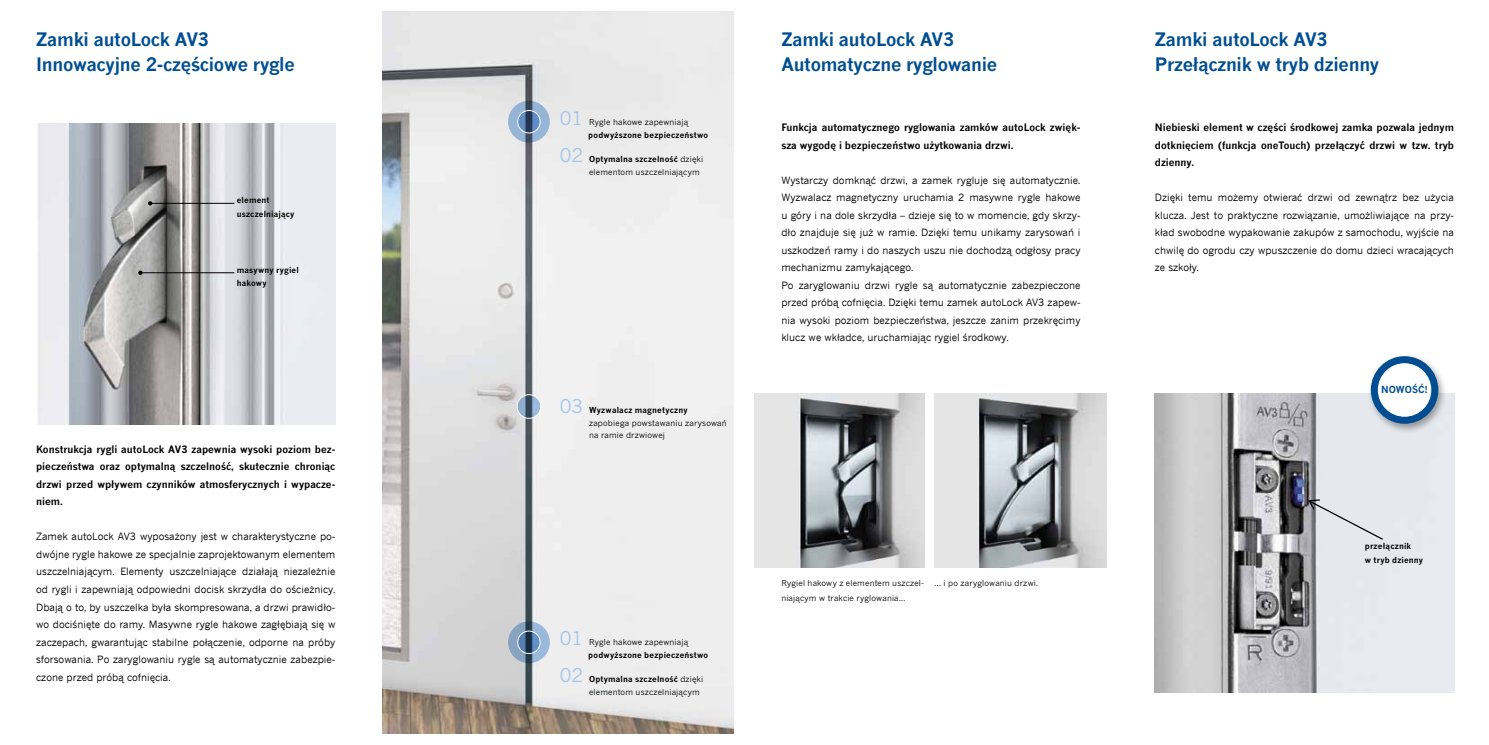
<style>
.page{position:relative;width:1489px;height:745px;background:#fff}
.page>*{position:absolute;margin:0;border:0;box-sizing:border-box;transform-origin:0 0}
.t1{font:18.75px "News Gothic MT Pro";color:#a5c7ea}
.t2{font:700 18.12px/24.4px "News Gothic CE";letter-spacing:-.015em;color:#004e91}
.t3{font:10px/17.5px "News Gothic CE";color:#000;text-align:justify}
.t4{font:700 10px/17.5px "News Gothic CE";color:#000;text-align:justify}
.t5{font:700 9.5px "News Gothic MT Pro";letter-spacing:.005em;color:#004e91}
.t6{font:8.12px/13.1px "News Gothic MT Pro";letter-spacing:.02em;color:#000}
.t7{font:700 8.12px/13.1px "News Gothic MT Pro";letter-spacing:.02em;color:#000}
.s1{font-weight:400}
.s2{font-weight:700}
</style>
<div class="page">
<img style="left:1154px;top:393px;width:299px;height:299px">
<img style="left:38px;top:124px;width:297px;height:300px">
<hr style="left:142px;top:272px;width:92px;height:1px;background:#000">
<svg style="left:138px;top:270px;width:4px;height:5px"></svg>
<hr style="left:149px;top:203px;width:85px;height:1px;background:#000">
<svg style="left:148px;top:201px;width:4px;height:4px"></svg>
<img style="left:383px;top:11px;width:350px;height:722px">
<svg style="left:517px;top:394px;width:23px;height:24px"></svg>
<svg style="left:508px;top:621px;width:42px;height:41px"></svg>
<svg style="left:517px;top:630px;width:23px;height:23px"></svg>
<svg style="left:508px;top:101px;width:42px;height:41px"></svg>
<div style="left:517px;top:110px;width:23px;height:23px;border:1px solid #fff;border-radius:50%"></div>
<div style="left:517px;top:630px;width:23px;height:23px;border:1px solid #fff;border-radius:50%"></div>
<div style="left:517px;top:394px;width:24px;height:24px;border:1px solid #fff;border-radius:50%"></div>
<img style="left:754px;top:393px;width:170px;height:174px">
<img style="left:934px;top:393px;width:172px;height:174px">
<svg style="left:1306px;top:498px;width:78px;height:42px;background:#d1d4d9"></svg>
<div style="left:1366px;top:353px;width:81px;height:81px;background:#000;opacity:.35"></div>
<svg style="left:1370px;top:356px;width:68px;height:67px"></svg>
<div style="left:1378px;top:363px;width:52px;height:53px;background:#fff;border-radius:50%"></div>
<div style="left:1378px;top:363px;width:52px;height:53px;border:1px solid #fff;border-radius:50%"></div>
<p class="t2" style="left:36px;top:27px;width:260px">Zamki autoLock AV3<br>Innowacyjne 2-częściowe rygle</p>
<p class="t7" style="left:237px;top:194px;width:59px">element uszczelniający</p>
<p class="t7" style="left:237px;top:263px;width:64px">masywny rygiel hakowy</p>
<p class="t4" style="left:36px;top:440px;width:301px">Konstrukcja rygli autoLock AV3 zapewnia wysoki poziom bez&shy;pieczeństwa oraz optymalną szczelność, skutecznie chroniąc drzwi przed wpływem czynników atmosferycznych i wypacze&shy;niem.</p>
<p class="t3" style="left:36px;top:527px;width:301px">Zamek autoLock AV3 wyposażony jest w charakterystyczne po&shy;dwójne rygle hakowe ze specjalnie zaprojektowanym elementem uszczelniającym. Elementy uszczelniające działają niezależnie od rygli i zapewniają odpowiedni docisk skrzydła do ościeżnicy.<br>Dbają o to, by uszczelka była skompresowana, a drzwi prawidło&shy;wo dociśnięte do ramy. Masywne rygle hakowe zagłębiają się w zaczepach, gwarantując stabilne połączenie, odporne na próby sforsowania. Po zaryglowaniu rygle są automatycznie zabezpie&shy;czone przed próbą cofnięcia.</p>
<p class="t1" style="left:559px;top:107px;width:25px">01</p>
<p class="t7" style="left:588px;top:116px;width:121px"><span class="s1">Rygle hakowe zapewniają </span>podwyższone bezpieczeństwo</p>
<p class="t1" style="left:559px;top:144px;width:25px">02</p>
<p class="t6" style="left:589px;top:152px;width:116px"><span class="s2">Optymalna szczelność</span> dzięki elementom uszczelniającym</p>
<p class="t1" style="left:559px;top:395px;width:25px">03</p>
<p class="t6" style="left:589px;top:404px;width:139px;line-height:12.5px"><span class="s2">Wyzwalacz magnetyczny </span>zapobiega powstawaniu zarysowań na ramie drzwiowej</p>
<p class="t2" style="left:781px;top:27px;width:217px">Zamki autoLock AV3<br>Automatyczne ryglowanie</p>
<p class="t4" style="left:781px;top:118px;width:301px">Funkcja automatycznego ryglowania zamków autoLock zwięk&shy;sza wygodę i bezpieczeństwo użytkowania drzwi.</p>
<p class="t3" style="left:781px;top:171px;width:301px;text-align:left">Wystarczy domknąć drzwi, a zamek rygluje się automatycznie.<br>Wyzwalacz magnetyczny uruchamia 2 masywne rygle hakowe u góry i na dole skrzydła – dzieje się to w momencie, gdy skrzy&shy;dło znajduje się już w ramie. Dzięki temu unikamy zarysowań i uszkodzeń ramy i do naszych uszu nie dochodzą odgłosy pracy mechanizmu zamykającego.<br>Po zaryglowaniu drzwi rygle są automatycznie zabezpieczone przed próbą cofnięcia. Dzięki temu zamek autoLock AV3 zapew&shy;nia wysoki poziom bezpieczeństwa, jeszcze zanim przekręcimy klucz we wkładce, uruchamiając rygiel środkowy.</p>
<p class="t1" style="left:559px;top:626px;width:25px">01</p>
<p class="t7" style="left:588px;top:635px;width:121px"><span class="s1">Rygle hakowe zapewniają </span>podwyższone bezpieczeństwo</p>
<p class="t1" style="left:559px;top:663px;width:25px">02</p>
<p class="t6" style="left:589px;top:672px;width:116px"><span class="s2">Optymalna szczelność</span> dzięki elementom uszczelniającym</p>
<p class="t6" style="left:781px;top:574px;width:144px;line-height:15px">Rygiel hakowy z elementem uszczel&shy;niającym w trakcie ryglowania...</p>
<p class="t6" style="left:934px;top:575px;width:105px">... i po zaryglowaniu drzwi.</p>
<p class="t2" style="left:1154px;top:27px;width:226px">Zamki autoLock AV3<br>Przełącznik w tryb dzienny</p>
<p class="t4" style="left:1154px;top:118px;width:301px">Niebieski element w części środkowej zamka pozwala jednym dotknięciem (funkcja oneTouch) przełączyć drzwi w tzw. tryb dzienny.</p>
<p class="t3" style="left:1154px;top:189px;width:301px">Dzięki temu możemy otwierać drzwi od zewnątrz bez użycia klucza. Jest to praktyczne rozwiązanie, umożliwiające na przy&shy;kład swobodne wypakowanie zakupów z samochodu, wyjście na chwilę do ogrodu czy wpuszczenie do domu dzieci wracających ze szkoły.</p>
<p class="t5" style="left:1380px;top:384px;width:48px">NOWOŚĆ!</p>
<p class="t7" style="left:1364px;top:539px;width:60px">przełącznik<br>w tryb dzienny</p>
</div>
